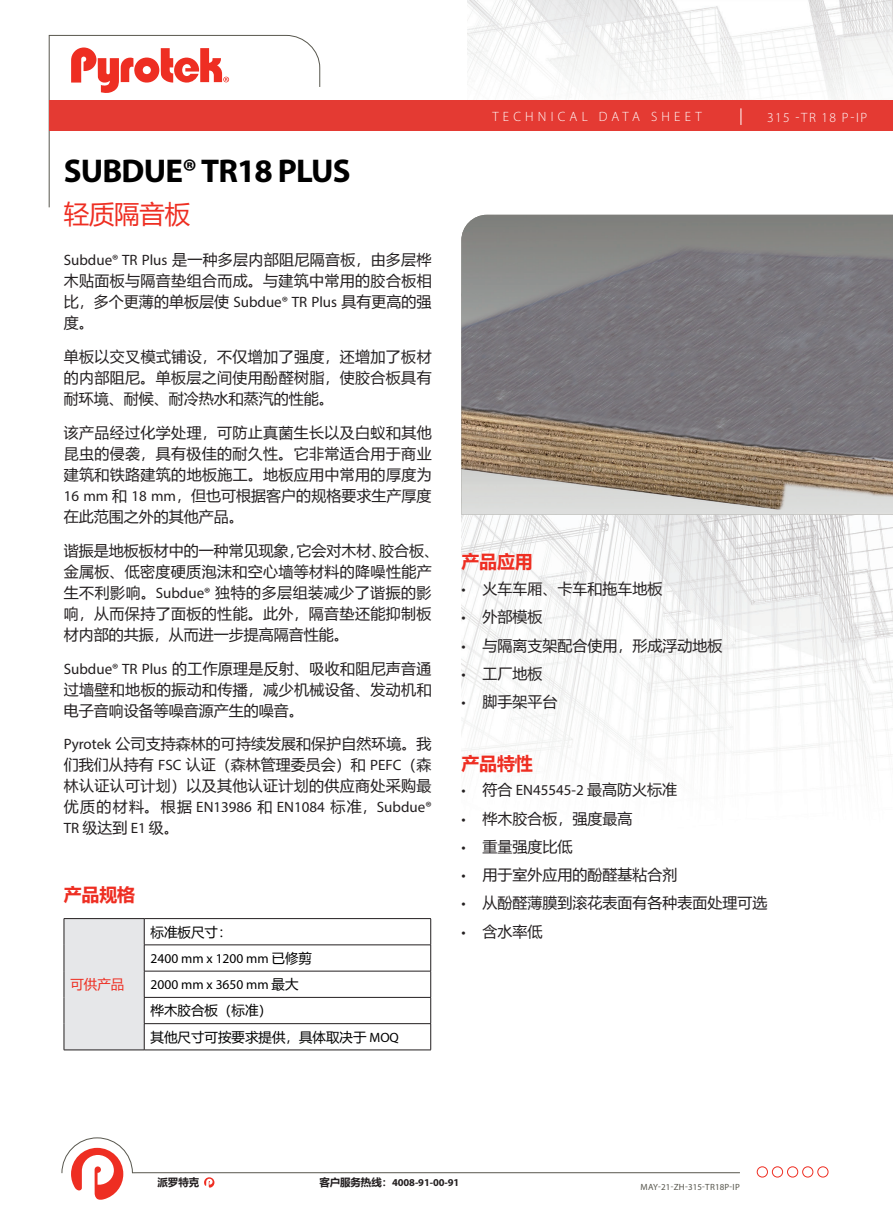
<style>
.page{position:relative;width:893px;height:1225px;background:#fff}
.page>*{position:absolute;margin:0;border:0;box-sizing:border-box;transform-origin:0 0}
.t1{font:700 33px "Myriad Pro";letter-spacing:-.025em;color:#000}
.t2{font:25.5px "Microsoft Ya Hei";letter-spacing:-.01em;color:#ee2e22}
.t3{font:700 18px "Microsoft Ya Hei";letter-spacing:-.01em;color:#ee2e22}
.t4{font:15px/21px "Microsoft Ya Hei";letter-spacing:.005em;color:#231f20;text-align:justify}
.t5{font:15px/21px "Microsoft Ya Hei";letter-spacing:.025em;color:#231f20}
.t6{font:15px "Myriad Pro";color:#231f20}
.t7{font:13.5px/26.2px "Microsoft Ya Hei";color:#000}
.t8{font:13.5px/26.2px "Myriad Pro";color:#000}
.t9{font:300 13.5px "Myriad Pro";letter-spacing:.31em;color:#fff}
.t10{font:13.5px "Microsoft Ya Hei";color:#ee2e22}
.t11{font:700 10.5px "Myriad Pro";letter-spacing:-.01em;color:#231f20}
.t12{font:700 10.5px "Microsoft Ya Hei";color:#231f20}
.t13{font:9px "Myriad Pro";letter-spacing:.02em;color:#58574e}
.s1{font-family:"Myriad Pro"}
.s2{font-family:"Microsoft Ya Hei"}
</style>
<div class="page">
<img style="left:461px;top:515px;width:432px;height:663px">
<img style="left:467px;top:0;width:426px;height:100px">
<svg style="left:48px;top:35px;width:272px;height:173px"></svg>
<svg style="left:71px;top:47px;width:158px;height:47px"></svg>
<div style="left:49px;top:100px;width:844px;height:31px;background:#e43a33"></div>
<div style="left:772px;top:1166px;width:11px;height:11px;border:1px solid #ee2e22;border-radius:50%"></div>
<div style="left:787px;top:1166px;width:11px;height:11px;border:1px solid #ee2e22;border-radius:50%"></div>
<div style="left:802px;top:1166px;width:11px;height:11px;border:1px solid #ee2e22;border-radius:50%"></div>
<div style="left:817px;top:1166px;width:11px;height:11px;border:1px solid #ee2e22;border-radius:50%"></div>
<div style="left:757px;top:1166px;width:11px;height:11px;border:1px solid #ee2e22;border-radius:50%"></div>
<svg style="left:61px;top:1137px;width:680px;height:63px"></svg>
<svg style="left:740px;top:108px;width:1px;height:17px"></svg>
<img style="left:461px;top:215px;width:432px;height:300px">
<div style="left:64px;top:918px;width:80px;height:132px;background:#e6e7e9"></div>
<hr style="left:64px;top:918px;width:80px;height:1px;background:#231f20">
<svg style="left:64px;top:918px;width:1px;height:131px"></svg>
<hr style="left:64px;top:1049px;width:80px;height:1px;background:#231f20">
<hr style="left:144px;top:918px;width:287px;height:1px;background:#231f20">
<hr style="left:144px;top:944px;width:287px;height:1px;background:#231f20">
<hr style="left:144px;top:971px;width:287px;height:1px;background:#231f20">
<hr style="left:144px;top:997px;width:287px;height:1px;background:#231f20">
<hr style="left:144px;top:1023px;width:287px;height:1px;background:#231f20">
<svg style="left:144px;top:918px;width:1px;height:131px"></svg>
<svg style="left:430px;top:918px;width:1px;height:131px"></svg>
<hr style="left:144px;top:1049px;width:287px;height:1px;background:#231f20">
<h1 class="t1" style="left:64px;top:149px;width:288px">SUBDUE® TR18 PLUS</h1>
<h2 class="t2" style="left:64px;top:196px;width:128px">轻质隔音板</h2>
<p class="t4" style="left:64px;top:249px;width:369px"><span class="s1">Subdue® TR Plus</span> 是一种多层内部阻尼隔音板，由多层桦木贴面板与隔音垫组合而成。与建筑中常用的胶合板相比，多个更薄的单板层使 <span class="s1">Subdue® TR Plus</span> 具有更高的强度。</p>
<p class="t4" style="left:64px;top:346px;width:369px">单板以交叉模式铺设，不仅增加了强度，还增加了板材的内部阻尼。单板层之间使用酚醛树脂，使胶合板具有耐环境、耐候、耐冷热水和蒸汽的性能。</p>
<p class="t4" style="left:64px;top:421px;width:369px">该产品经过化学处理，可防止真菌生长以及白蚁和其他昆虫的侵袭，具有极佳的耐久性。它非常适合用于商业建筑和铁路建筑的地板施工。地板应用中常用的厚度为<span class="s1">16 mm</span> 和 <span class="s1">18 mm</span>，但也可根据客户的规格要求生产厚度在此范围之外的其他产品。</p>
<p class="t5" style="left:64px;top:539px;width:377px">谐振是地板板材中的一种常见现象，它会对木材、胶合板、金属板、低密度硬质泡沫和空心墙等材料的降噪性能产生不利影响。<span class="s1">Subdue®</span> 独特的多层组装减少了谐振的影响，从而保持了面板的性能。此外，隔音垫还能抑制板材内部的共振，从而进一步提高隔音性能。</p>
<p class="t4" style="left:64px;top:657px;width:369px"><span class="s1">Subdue® TR Plus</span> 的工作原理是反射、吸收和阻尼声音通过墙壁和地板的振动和传播，减少机械设备、发动机和电子音响设备等噪音源产生的噪音。</p>
<p class="t4" style="left:64px;top:733px;width:369px"><span class="s1">Pyrotek</span> 公司支持森林的可持续发展和保护自然环境。我们我们从持有 <span class="s1">FSC</span> 认证（森林管理委员会）和 <span class="s1">PEFC</span>（森林认证认可计划）以及其他认证计划的供应商处采购最</p>
<p class="t6" style="left:64px;top:798px;width:369px"><span class="s2">优质的材料。根据</span> EN13986 <span class="s2">和</span> EN1084 <span class="s2">标准，</span>Subdue®</p>
<p class="t4" style="left:64px;top:817px;width:117px"><span class="s1">TR</span> 级达到 <span class="s1">E1</span> 级。</p>
<p class="t3" style="left:64px;top:882px;width:73px">产品规格</p>
<p class="t10" style="left:70px;top:975px;width:55px">可供产品</p>
<p class="t7" style="left:151px;top:918px;width:82px">标准板尺寸：</p>
<p class="t8" style="left:151px;top:945px;width:163px">2400 mm x 1200 mm <span class="s2">已修剪<br></span>2000 mm x 3650 mm <span class="s2">最大</span></p>
<p class="t7" style="left:151px;top:997px;width:250px">桦木胶合板（标准）<br>其他尺寸可按要求提供，具体取决于 <span class="s1">MOQ</span></p>
<p class="t9" style="left:492px;top:108px;width:211px">TECHNICAL DATA SHEET</p>
<p class="t9" style="left:767px;top:110px;width:102px">315 -TR 18 P-IP</p>
<p class="t3" style="left:461px;top:549px;width:73px">产品应用</p>
<p class="t4" style="left:461px;top:578px;width:203px"><span class="s1">•</span> 火车车厢、卡车和拖车地板</p>
<p class="t4" style="left:461px;top:606px;width:83px"><span class="s1">•</span> 外部模板</p>
<p class="t4" style="left:461px;top:634px;width:263px"><span class="s1">•</span> 与隔离支架配合使用，形成浮动地板</p>
<p class="t4" style="left:461px;top:662px;width:83px"><span class="s1">•</span> 工厂地板</p>
<p class="t4" style="left:461px;top:690px;width:98px"><span class="s1">•</span> 脚手架平台</p>
<p class="t3" style="left:461px;top:750px;width:73px">产品特性</p>
<p class="t6" style="left:461px;top:781px;width:217px">• <span class="s2">符合</span> EN45545-2 <span class="s2">最高防火标准</span></p>
<p class="t4" style="left:461px;top:807px;width:173px"><span class="s1">•</span> 桦木胶合板，强度最高</p>
<p class="t4" style="left:461px;top:835px;width:113px"><span class="s1">•</span> 重量强度比低</p>
<p class="t4" style="left:461px;top:863px;width:218px"><span class="s1">•</span> 用于室外应用的酚醛基粘合剂</p>
<p class="t4" style="left:461px;top:892px;width:308px"><span class="s1">•</span> 从酚醛薄膜到滚花表面有各种表面处理可选</p>
<p class="t4" style="left:461px;top:920px;width:83px"><span class="s1">•</span> 含水率低</p>
<p class="t12" style="left:157px;top:1174px;width:43px">派罗特克</p>
<p class="t11" style="left:319px;top:1175px;width:141px"><span class="s2">客户服务热线：</span>4008-91-00-91</p>
<p class="t13" style="left:641px;top:1181px;width:101px">MAY-21-ZH-315-TR18P-IP</p>
</div>
